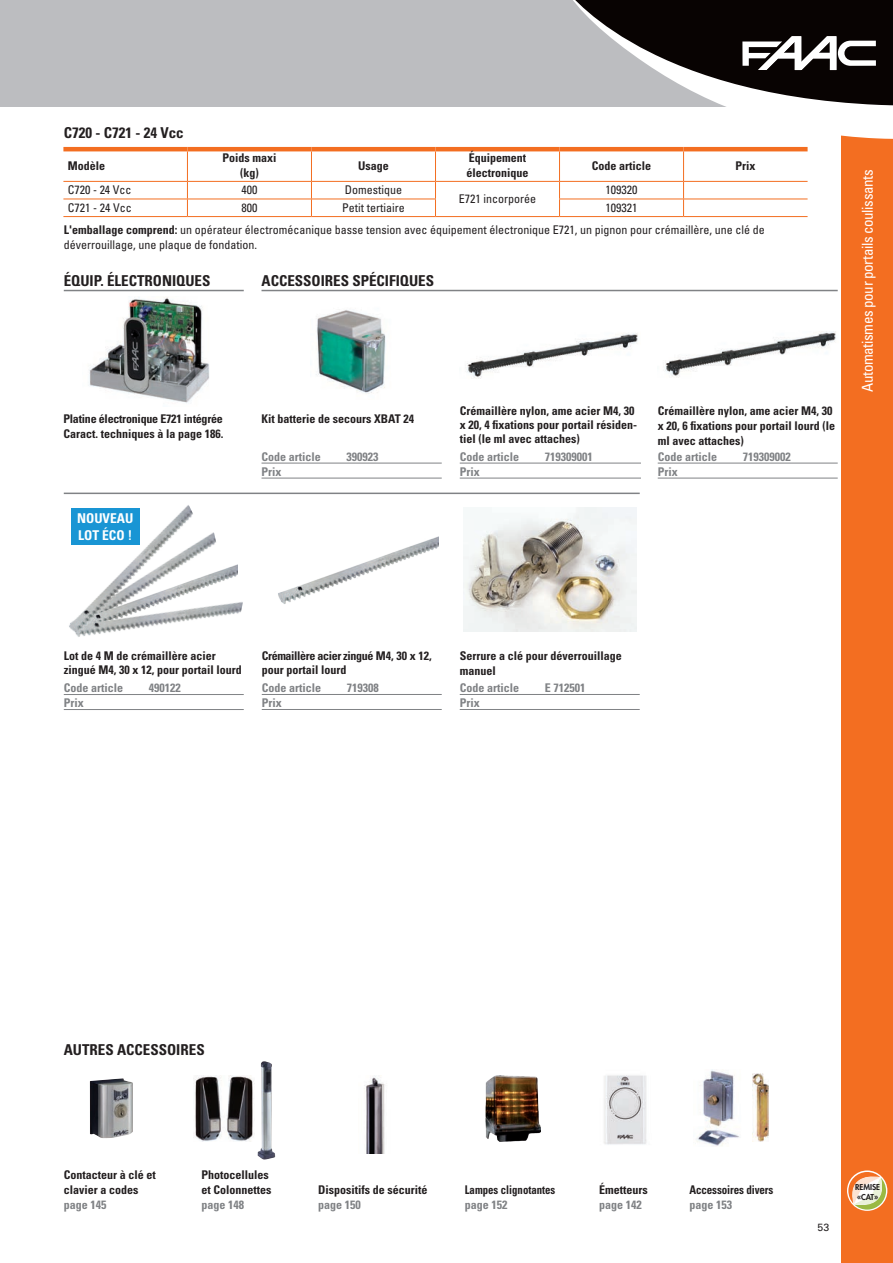
<style>
.page{position:relative;width:893px;height:1263px;background:#fff}
.page>*{position:absolute;margin:0;border:0;box-sizing:border-box;transform-origin:0 0}
.t1{font:700 condensed 15px "Univers LT Std";color:#231f20}
.t2{font:condensed 15px "Univers LT Std";letter-spacing:-.025em;color:#fff}
.t3{font:700 condensed 13.5px/16.2px "Univers LT Std";color:#fff}
.t4{font:700 condensed 12px/15px "Univers LT Std";color:#231f20}
.t5{font:condensed 12px/15px "Univers LT Std";color:#231f20}
.t6{font:700 condensed 12px "Univers LT Std";color:#808285}
.t7{font:700 condensed 12px/15px "Univers LT Std";letter-spacing:-.02em;color:#231f20}
.t8{font:700 condensed 12px/14.4px "Univers LT Std";letter-spacing:-.03em;color:#231f20}
.t9{font:700 condensed 12px "Univers LT Std";color:#231f20;scale:.9 1}
.t10{font:700 condensed 12px "Univers LT Std";color:#231f20;scale:.92 1}
.t11{font:10.5px "Univers LT Std";color:#231f20}
.t12{font:800 7.95px/9.4px "Futura Std";color:#231f20}
.s1{font-weight:700}
</style>
<div class="page">
<hr style="left:63px;top:147px;width:124px;height:4px;background:#f36e21">
<hr style="left:187px;top:151px;width:1px;height:30px;background:#f36e21">
<hr style="left:187px;top:147px;width:124px;height:4px;background:#f36e21">
<hr style="left:311px;top:147px;width:124px;height:4px;background:#f36e21">
<hr style="left:311px;top:151px;width:1px;height:30px;background:#f36e21">
<hr style="left:435px;top:151px;width:1px;height:30px;background:#f36e21">
<hr style="left:435px;top:147px;width:124px;height:4px;background:#f36e21">
<hr style="left:559px;top:151px;width:1px;height:30px;background:#f36e21">
<hr style="left:559px;top:147px;width:125px;height:4px;background:#f36e21">
<hr style="left:683px;top:151px;width:1px;height:30px;background:#f36e21">
<hr style="left:684px;top:147px;width:124px;height:4px;background:#f36e21">
<hr style="left:63px;top:181px;width:124px;height:1px;background:#f36e21">
<hr style="left:187px;top:181px;width:124px;height:1px;background:#f36e21">
<hr style="left:311px;top:181px;width:124px;height:1px;background:#f36e21">
<hr style="left:435px;top:181px;width:124px;height:1px;background:#f36e21">
<hr style="left:559px;top:181px;width:125px;height:1px;background:#f36e21">
<hr style="left:684px;top:181px;width:124px;height:1px;background:#f36e21">
<hr style="left:63px;top:199px;width:124px;height:1px;background:#f36e21">
<svg style="left:187px;top:182px;width:1px;height:34px"></svg>
<hr style="left:187px;top:199px;width:124px;height:1px;background:#f36e21">
<svg style="left:311px;top:182px;width:1px;height:34px"></svg>
<hr style="left:311px;top:199px;width:125px;height:1px;background:#f36e21">
<svg style="left:435px;top:182px;width:1px;height:34px"></svg>
<svg style="left:559px;top:182px;width:1px;height:34px"></svg>
<hr style="left:559px;top:199px;width:125px;height:1px;background:#f36e21">
<svg style="left:683px;top:182px;width:1px;height:34px"></svg>
<hr style="left:684px;top:199px;width:124px;height:1px;background:#f36e21">
<hr style="left:63px;top:216px;width:124px;height:1px;background:#f36e21">
<hr style="left:187px;top:216px;width:124px;height:1px;background:#f36e21">
<hr style="left:311px;top:216px;width:124px;height:1px;background:#f36e21">
<hr style="left:435px;top:216px;width:124px;height:1px;background:#f36e21">
<hr style="left:559px;top:216px;width:125px;height:1px;background:#f36e21">
<hr style="left:684px;top:216px;width:124px;height:1px;background:#f36e21">
<hr style="left:64px;top:493px;width:576px;height:1px;background:#808285">
<img style="left:89px;top:297px;width:120px;height:106px">
<hr style="left:64px;top:290px;width:180px;height:1px;background:#808285">
<hr style="left:261px;top:290px;width:577px;height:1px;background:#808285">
<hr style="left:460px;top:463px;width:181px;height:1px;background:#808285">
<hr style="left:460px;top:478px;width:181px;height:1px;background:#808285">
<img style="left:467px;top:333px;width:171px;height:46px">
<img style="left:316px;top:310px;width:70px;height:84px">
<hr style="left:261px;top:463px;width:181px;height:1px;background:#808285">
<hr style="left:261px;top:478px;width:181px;height:1px;background:#808285">
<hr style="left:658px;top:463px;width:180px;height:1px;background:#808285">
<hr style="left:658px;top:478px;width:180px;height:1px;background:#808285">
<img style="left:665px;top:331px;width:171px;height:47px">
<div style="left:842px;top:0;width:51px;height:1263px;background:#f36e21"></div>
<div style="left:0;top:0;width:893px;height:106px;background:#bcbdc0"></div>
<svg style="left:564px;top:0;width:329px;height:142px"></svg>
<hr style="left:262px;top:694px;width:180px;height:1px;background:#808285">
<hr style="left:262px;top:709px;width:180px;height:1px;background:#808285">
<img style="left:278px;top:536px;width:160px;height:68px">
<hr style="left:460px;top:694px;width:180px;height:1px;background:#808285">
<hr style="left:460px;top:709px;width:180px;height:1px;background:#808285">
<img style="left:463px;top:508px;width:173px;height:123px">
<hr style="left:64px;top:694px;width:180px;height:1px;background:#808285">
<hr style="left:64px;top:709px;width:180px;height:1px;background:#808285">
<img style="left:223px;top:564px;width:20px;height:52px">
<img style="left:63px;top:493px;width:160px;height:144px">
<svg style="left:847px;top:1170px;width:40px;height:41px"></svg>
<svg style="left:848px;top:1171px;width:38px;height:39px"></svg>
<div style="left:71px;top:508px;width:68px;height:37px;background:#1995d4"></div>
<img style="left:364px;top:1075px;width:21px;height:78px">
<img style="left:696px;top:1069px;width:44px;height:77px">
<img style="left:752px;top:1074px;width:17px;height:67px">
<img style="left:604px;top:1075px;width:43px;height:70px">
<img style="left:90px;top:1078px;width:43px;height:60px">
<img style="left:258px;top:1061px;width:17px;height:99px">
<img style="left:193px;top:1075px;width:61px;height:66px">
<img style="left:485px;top:1075px;width:56px;height:66px">
<p class="t1" style="left:64px;top:124px;width:121px">C720 - C721 - 24 Vcc</p>
<p class="t4" style="left:68px;top:158px;width:39px">Modèle</p>
<p class="t4" style="left:222px;top:150px;width:55px;text-align:center">Poids maxi (kg)</p>
<p class="t4" style="left:358px;top:158px;width:32px">Usage</p>
<p class="t4" style="left:466px;top:150px;width:64px">Équipement électronique</p>
<p class="t4" style="left:592px;top:158px;width:61px">Code article</p>
<p class="t4" style="left:736px;top:158px;width:22px">Prix</p>
<p class="t5" style="left:68px;top:182px;width:65px">C720 - 24 Vcc</p>
<p class="t5" style="left:241px;top:182px;width:17px">400</p>
<p class="t5" style="left:345px;top:182px;width:59px">Domestique</p>
<p class="t5" style="left:459px;top:191px;width:79px">E721 incorporée</p>
<p class="t5" style="left:606px;top:182px;width:33px">109320</p>
<p class="t5" style="left:68px;top:200px;width:65px">C721 - 24 Vcc</p>
<p class="t5" style="left:241px;top:200px;width:17px">800</p>
<p class="t5" style="left:342px;top:200px;width:64px">Petit tertiaire</p>
<p class="t5" style="left:606px;top:200px;width:33px">109321</p>
<p class="t5" style="left:64px;top:222px;width:702px"><span class="s1">L'emballage comprend:</span> un opérateur électromécanique basse tension avec équipement électronique E721, un pignon pour crémaillère, une clé de déverrouillage, une plaque de fondation.</p>
<p class="t1" style="left:64px;top:271px;width:148px">ÉQUIP. ÉLECTRONIQUES</p>
<p class="t1" style="left:261px;top:271px;width:174px">ACCESSOIRES SPÉCIFIQUES</p>
<p class="t7" style="left:63px;top:411px;width:161px">Platine électronique E721 intégrée<br>Caract. techniques à la page 186.</p>
<p class="t3" style="left:77px;top:510px;width:58px">NOUVEAU<br>LOT ÉCO !</p>
<p class="t4" style="left:261px;top:411px;width:154px">Kit batterie de secours XBAT 24</p>
<p class="t6" style="left:261px;top:449px;width:61px">Code article</p>
<p class="t6" style="left:347px;top:449px;width:33px">390923</p>
<p class="t6" style="left:261px;top:464px;width:22px">Prix</p>
<p class="t4" style="left:460px;top:403px;width:179px;line-height:14.4px">Crémaillère nylon, ame acier M4, 30 x 20, 4 fixations pour portail résiden&shy;tiel (le ml avec attaches)</p>
<p class="t6" style="left:460px;top:449px;width:61px">Code article</p>
<p class="t6" style="left:545px;top:449px;width:49px">719309001</p>
<p class="t6" style="left:460px;top:464px;width:22px">Prix</p>
<p class="t4" style="left:658px;top:403px;width:179px">Crémaillère nylon, ame acier M4, 30 x 20, 6 fixations pour portail lourd (le ml avec attaches)</p>
<p class="t6" style="left:658px;top:449px;width:61px">Code article</p>
<p class="t6" style="left:743px;top:449px;width:49px">719309002</p>
<p class="t6" style="left:658px;top:464px;width:22px">Prix</p>
<p class="t2" style="left:858px;top:392px;width:224px;rotate:-90deg">Automatismes pour portails coulissants</p>
<p class="t4" style="left:64px;top:648px;width:179px;line-height:14.4px">Lot de 4 M de crémaillère acier zingué M4, 30 x 12, pour portail lourd</p>
<p class="t6" style="left:64px;top:680px;width:61px">Code article</p>
<p class="t6" style="left:149px;top:680px;width:33px">490122</p>
<p class="t6" style="left:64px;top:695px;width:22px">Prix</p>
<p class="t8" style="left:262px;top:648px;width:171px">Crémaillère acier zingué M4, 30 x 12, pour portail lourd</p>
<p class="t6" style="left:262px;top:680px;width:61px">Code article</p>
<p class="t6" style="left:347px;top:680px;width:33px">719308</p>
<p class="t6" style="left:262px;top:695px;width:22px">Prix</p>
<p class="t4" style="left:460px;top:649px;width:163px;line-height:14.4px">Serrure a clé pour déverrouillage manuel</p>
<p class="t6" style="left:460px;top:680px;width:61px">Code article</p>
<p class="t6" style="left:545px;top:680px;width:42px">E 712501</p>
<p class="t6" style="left:460px;top:695px;width:22px">Prix</p>
<p class="t1" style="left:64px;top:1040px;width:142px">AUTRES ACCESSOIRES</p>
<p class="t4" style="left:64px;top:1167px;width:94px">Contacteur à clé et clavier a codes</p>
<p class="t6" style="left:64px;top:1197px;width:44px">page 145</p>
<p class="t4" style="left:202px;top:1167px;width:72px">Photocellules et Colonnettes</p>
<p class="t6" style="left:202px;top:1197px;width:44px">page 148</p>
<p class="t4" style="left:318px;top:1182px;width:111px">Dispositifs de sécurité</p>
<p class="t6" style="left:318px;top:1197px;width:44px">page 150</p>
<p class="t9" style="left:465px;top:1182px;width:102px">Lampes clignotantes</p>
<p class="t6" style="left:465px;top:1197px;width:44px">page 152</p>
<p class="t4" style="left:599px;top:1182px;width:50px">Émetteurs</p>
<p class="t6" style="left:599px;top:1197px;width:44px">page 142</p>
<p class="t10" style="left:689px;top:1182px;width:93px">Accessoires divers</p>
<p class="t6" style="left:689px;top:1197px;width:44px">page 153</p>
<p class="t11" style="left:817px;top:1221px;width:13px">53</p>
<p class="t12" style="left:855px;top:1183px;width:26px">REMISE «CAT»</p>
</div>
